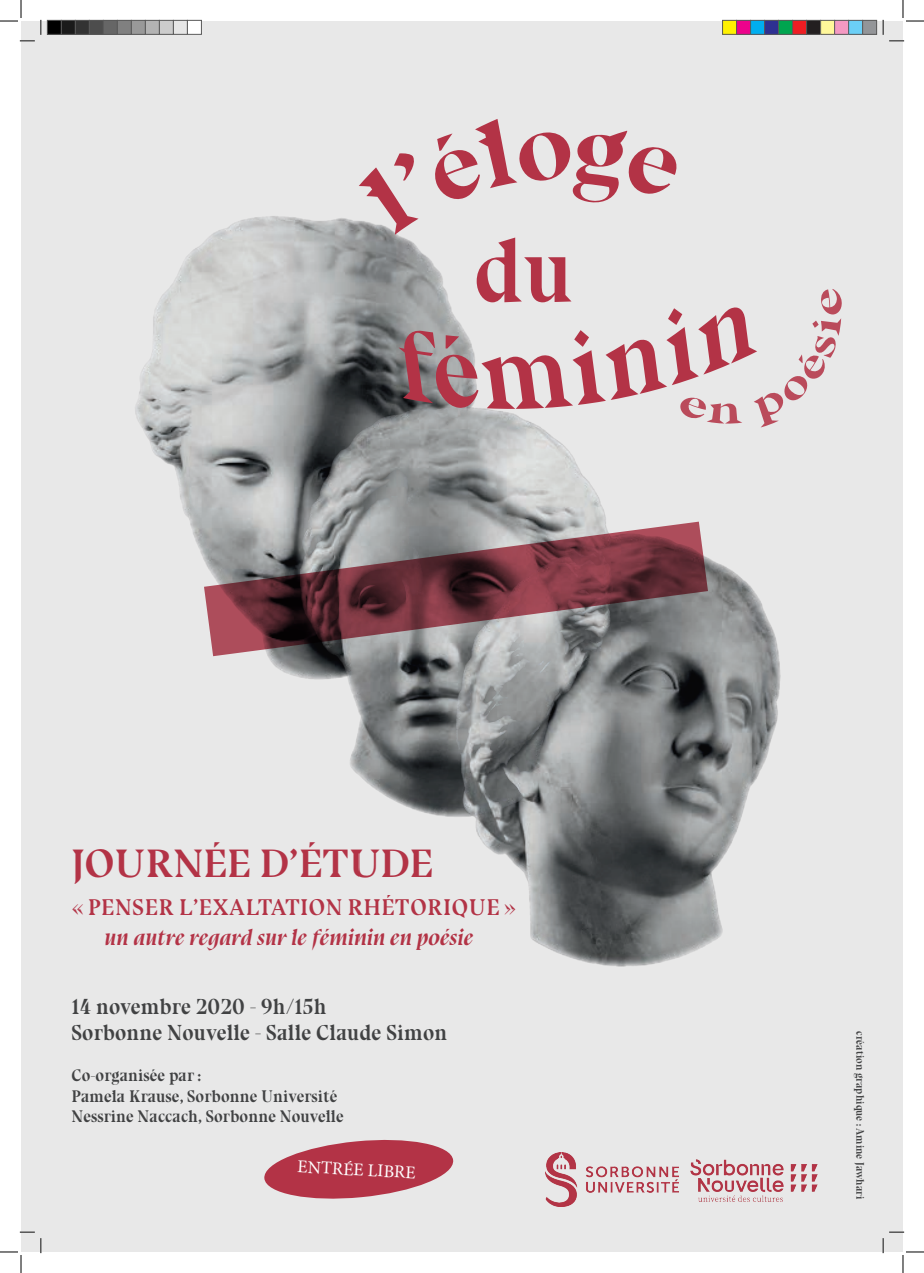
<style>
.page{position:relative;width:924px;height:1273px;background:#fff}
.page>*{position:absolute;margin:0;border:0;box-sizing:border-box;transform-origin:0 0}
.t1{font:90px "Bluu Next Titling";color:#b33346}
.t2{font:700 40px "Bluu Next";color:#b33346}
.t3{font:italic 700 23px/30px "Bluu Next";color:#b33346;text-align:center}
.t4{font:22px/26.4px "Bluu Next Titling";color:#414243}
.t5{font:18px "Minion Pro";color:#fff}
.t6{font:17px/20.4px "Bluu Next Titling";color:#414243}
.t7{font:11px "Bluu Next Titling";color:#414243}
</style>
<div class="page">
<div style="left:21px;top:21px;width:882px;height:1230px;background:#e8e8e8"></div>
<img style="left:135px;top:216px;width:310px;height:441px">
<img style="left:252px;top:333px;width:318px;height:444px">
<img style="left:361px;top:453px;width:420px;height:514px">
<svg style="left:264px;top:1139px;width:190px;height:60px"></svg>
<svg style="left:359px;top:153px;width:59px;height:82px"></svg>
<svg style="left:435px;top:119px;width:242px;height:84px"></svg>
<svg style="left:399px;top:289px;width:443px;height:138px"></svg>
<img style="left:545px;top:1152px;width:134px;height:54px">
<img style="left:690px;top:1159px;width:128px;height:43px">
<svg style="left:204px;top:521px;width:504px;height:135px;background:#816368"></svg>
<svg style="left:0;top:0;width:42px;height:42px"></svg>
<svg style="left:0;top:1231px;width:42px;height:41px"></svg>
<svg style="left:882px;top:0;width:42px;height:42px"></svg>
<svg style="left:882px;top:1231px;width:42px;height:41px"></svg>
<div style="left:47px;top:20px;width:14px;height:14px;background:#000"></div>
<div style="left:47px;top:20px;width:15px;height:15px;border:1px solid #595959"></div>
<div style="left:61px;top:20px;width:14px;height:14px;background:#1a1a1a"></div>
<div style="left:61px;top:20px;width:15px;height:15px;border:1px solid #595959"></div>
<div style="left:75px;top:20px;width:14px;height:14px;background:#333"></div>
<div style="left:75px;top:20px;width:15px;height:15px;border:1px solid #595959"></div>
<div style="left:89px;top:20px;width:14px;height:14px;background:#4d4d4d"></div>
<div style="left:89px;top:20px;width:15px;height:15px;border:1px solid #595959"></div>
<div style="left:103px;top:20px;width:14px;height:14px;background:#666"></div>
<div style="left:103px;top:20px;width:15px;height:15px;border:1px solid #595959"></div>
<div style="left:117px;top:20px;width:14px;height:14px;background:#808080"></div>
<div style="left:117px;top:20px;width:15px;height:15px;border:1px solid #595959"></div>
<div style="left:131px;top:20px;width:14px;height:14px;background:#999"></div>
<div style="left:131px;top:20px;width:15px;height:15px;border:1px solid #595959"></div>
<div style="left:145px;top:20px;width:14px;height:14px;background:#b3b3b3"></div>
<div style="left:145px;top:20px;width:15px;height:15px;border:1px solid #595959"></div>
<div style="left:159px;top:20px;width:14px;height:14px;background:#ccc"></div>
<div style="left:159px;top:20px;width:15px;height:15px;border:1px solid #595959"></div>
<div style="left:173px;top:20px;width:15px;height:15px;border:1px solid #595959"></div>
<div style="left:187px;top:20px;width:14px;height:14px;background:#fff"></div>
<div style="left:187px;top:20px;width:15px;height:15px;border:1px solid #595959"></div>
<div style="left:722px;top:20px;width:14px;height:14px;background:#fff101"></div>
<div style="left:722px;top:20px;width:15px;height:15px;border:1px solid #595959"></div>
<div style="left:736px;top:20px;width:14px;height:14px;background:#ed028c"></div>
<div style="left:736px;top:20px;width:15px;height:15px;border:1px solid #595959"></div>
<div style="left:750px;top:20px;width:14px;height:14px;background:#00aeef"></div>
<div style="left:750px;top:20px;width:15px;height:15px;border:1px solid #595959"></div>
<div style="left:764px;top:20px;width:14px;height:14px;background:#2e3092"></div>
<div style="left:764px;top:20px;width:15px;height:15px;border:1px solid #595959"></div>
<div style="left:778px;top:20px;width:14px;height:14px;background:#00a54f"></div>
<div style="left:778px;top:20px;width:15px;height:15px;border:1px solid #595959"></div>
<div style="left:792px;top:20px;width:14px;height:14px;background:#ee1d23"></div>
<div style="left:792px;top:20px;width:15px;height:15px;border:1px solid #595959"></div>
<div style="left:806px;top:20px;width:14px;height:14px;background:#231f20"></div>
<div style="left:806px;top:20px;width:15px;height:15px;border:1px solid #595959"></div>
<div style="left:820px;top:20px;width:14px;height:14px;background:#fff79a"></div>
<div style="left:820px;top:20px;width:15px;height:15px;border:1px solid #595959"></div>
<div style="left:834px;top:20px;width:14px;height:14px;background:#f499c2"></div>
<div style="left:834px;top:20px;width:15px;height:15px;border:1px solid #595959"></div>
<div style="left:848px;top:20px;width:14px;height:14px;background:#6bcff6"></div>
<div style="left:848px;top:20px;width:15px;height:15px;border:1px solid #595959"></div>
<div style="left:862px;top:20px;width:14px;height:14px;background:#939598"></div>
<div style="left:862px;top:20px;width:15px;height:15px;border:1px solid #595959"></div>
<h1 class="t1" style="left:473px;top:218px;width:101px">du</h1>
<h2 class="t2" style="left:71px;top:840px;width:364px">JOURNÉE D’ÉTUDE</h2>
<h3 class="t3" style="left:71px;top:892px;width:446px">« PENSER L’EXALTATION RHÉTORIQUE » un autre reg ard sur le féminin en poésie</h3>
<p class="t4" style="left:71px;top:993px;width:377px">14 novembre 2020 - 9h/15h<br>Sorbonne Nouvelle - Salle Claude Simon</p>
<p class="t6" style="left:71px;top:1065px;width:274px">Co-organisée par :<br>Pamela Krause, Sorbonne Université<br>Nessrine Naccach, Sorbonne Nouvelle</p>
<p class="t5" style="left:298px;top:1154px;width:120px;rotate:3deg">ENTRÉE LIBRE</p>
<p class="t7" style="left:866px;top:1030px;width:170px;rotate:90deg">création graphique : Amine Jawhari</p>
</div>
